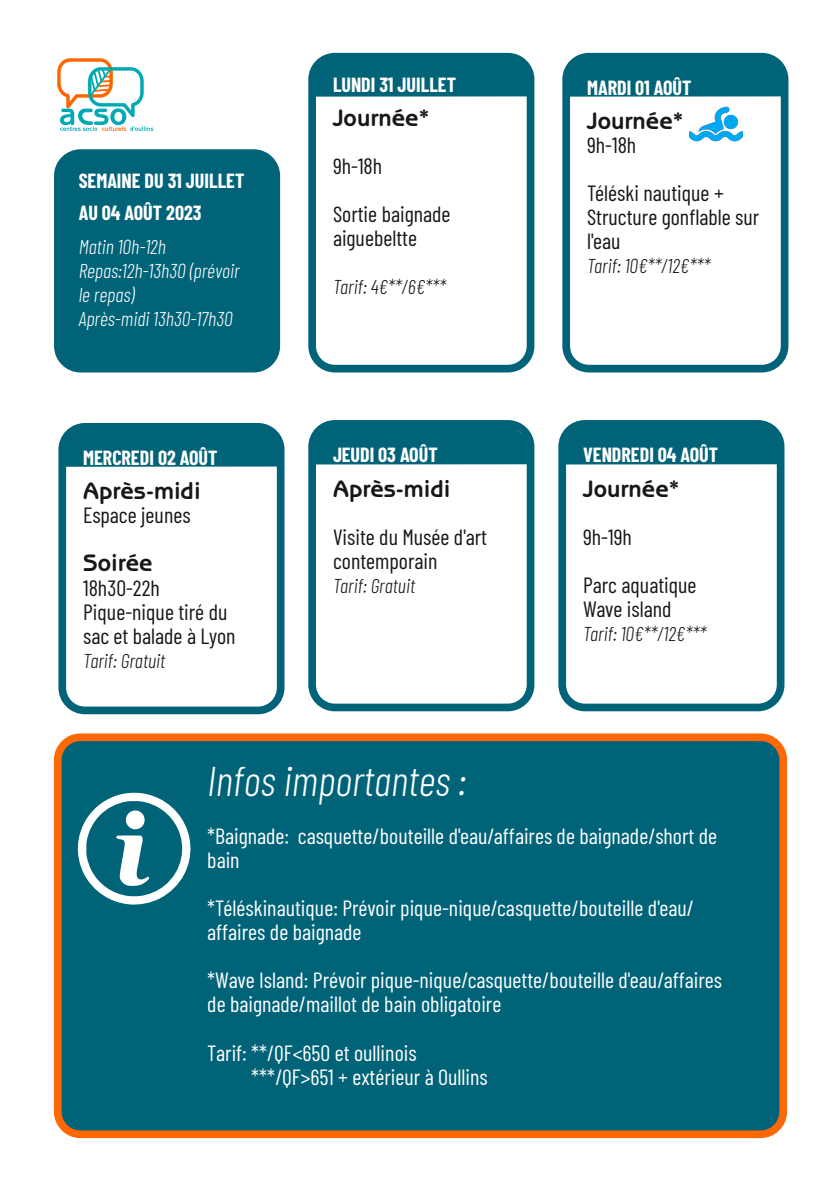
<style>
.page{position:relative;width:840px;height:1191px;background:#fff}
.page>*{position:absolute;margin:0;border:0;box-sizing:border-box;transform-origin:0 0}
.t1{font:italic 300 42px "Barlow Condensed";color:#fff}
.t2{font:700 24px "Benguiat Gothic Std";color:#181715}
.t3{font:22px/24px "Barlow Condensed";color:#fff}
.t4{font:22px/24px "Barlow Condensed";color:#181715}
.t5{font:700 20px/32px "Barlow Condensed";color:#fff}
.t6{font:italic 300 20px "Barlow Condensed";color:#181715}
.t7{font:italic 300 20px/24px "Barlow Condensed";color:#fff}
</style>
<div class="page">
<div style="left:317px;top:429px;width:208px;height:35px;background:#006378"></div>
<div style="left:567px;top:429px;width:208px;height:35px;background:#006378"></div>
<div style="left:67px;top:432px;width:208px;height:35px;background:#006378"></div>
<div style="left:571px;top:62px;width:208px;height:35px;background:#006378"></div>
<div style="left:317px;top:62px;width:208px;height:35px;background:#006378"></div>
<div style="left:58px;top:737px;width:724px;height:397px;background:#006378;border-radius:23px"></div>
<div style="left:54px;top:733px;width:732px;height:405px;border:8px solid #ff6803;border-radius:23px"></div>
<svg style="left:57px;top:58px;width:96px;height:73px"></svg>
<div style="left:308px;top:53px;width:226px;height:319px;border:8px solid #006378;border-radius:23px"></div>
<div style="left:562px;top:53px;width:226px;height:319px;border:8px solid #006378;border-radius:23px"></div>
<div style="left:58px;top:423px;width:226px;height:291px;border:8px solid #006378;border-radius:23px"></div>
<div style="left:308px;top:420px;width:226px;height:291px;border:8px solid #006378;border-radius:23px"></div>
<div style="left:558px;top:420px;width:226px;height:291px;border:8px solid #006378;border-radius:23px"></div>
<svg style="left:77px;top:792px;width:114px;height:113px"></svg>
<div style="left:58px;top:153px;width:218px;height:216px;background:#006378;border-radius:23px"></div>
<div style="left:54px;top:149px;width:226px;height:223px;border:8px solid #006378;border-radius:23px"></div>
<img style="left:689px;top:106px;width:53px;height:36px">
<p class="t5" style="left:79px;top:164px;width:167px">SEMAINE DU 31 JUILLET<br>AU 04 AOÛT 2023</p>
<p class="t7" style="left:79px;top:234px;width:162px">Matin 10h-12h<br>Repas:12h-13h30 (prévoir le repas)<br>Après-midi 13h30-17h30</p>
<p class="t5" style="left:83px;top:441px;width:136px">MERCREDI 02 AOÛT</p>
<p class="t2" style="left:83px;top:483px;width:119px">Après-midi</p>
<p class="t4" style="left:83px;top:502px;width:109px">Espace jeunes</p>
<p class="t2" style="left:83px;top:555px;width:71px">Soirée</p>
<p class="t4" style="left:83px;top:574px;width:154px">18h30-22h<br>Pique-nique tiré du sac et balade à Lyon</p>
<p class="t6" style="left:83px;top:647px;width:84px">Tarif: Gratuit</p>
<p class="t5" style="left:333px;top:68px;width:124px">LUNDI 31 JUILLET</p>
<p class="t2" style="left:333px;top:109px;width:98px">Journée*</p>
<p class="t4" style="left:333px;top:141px;width:119px;line-height:48px">9h-18h<br>Sortie baignade</p>
<p class="t4" style="left:333px;top:225px;width:85px">aiguebeltte</p>
<p class="t6" style="left:333px;top:274px;width:114px">Tarif: 4€**/6€***</p>
<p class="t5" style="left:333px;top:438px;width:106px">JEUDI 03 AOÛT</p>
<p class="t2" style="left:333px;top:480px;width:119px">Après-midi</p>
<p class="t4" style="left:333px;top:524px;width:155px">Visite du Musée d'art contemporain</p>
<p class="t6" style="left:333px;top:572px;width:84px">Tarif: Gratuit</p>
<p class="t5" style="left:586px;top:71px;width:106px">MARDI 01 AOÛT</p>
<p class="t2" style="left:586px;top:113px;width:98px">Journée*</p>
<p class="t4" style="left:586px;top:120px;width:138px;line-height:48px">9h-18h<br>Téléski nautique +</p>
<p class="t4" style="left:586px;top:204px;width:174px">Structure gonflable sur l'eau</p>
<p class="t6" style="left:586px;top:253px;width:125px">Tarif: 10€**/12€***</p>
<p class="t5" style="left:582px;top:438px;width:136px">VENDREDI 04 AOÛT</p>
<p class="t2" style="left:582px;top:480px;width:98px">Journée*</p>
<p class="t4" style="left:582px;top:512px;width:115px;line-height:48px">9h-19h<br>Parc aquatique</p>
<p class="t4" style="left:582px;top:596px;width:90px">Wave island</p>
<p class="t6" style="left:582px;top:620px;width:125px">Tarif: 10€**/12€***</p>
<h1 class="t1" style="left:207px;top:754px;width:260px">Infos importantes :</h1>
<p class="t3" style="left:207px;top:823px;width:511px">*Baignade: casquette/bouteille d'eau/affaires de baignade/short de bain</p>
<p class="t3" style="left:207px;top:895px;width:488px">*Téléskinautique: Prévoir pique-nique/casquette/bouteille d'eau/ affaires de baignade</p>
<p class="t3" style="left:207px;top:967px;width:516px">*Wave Island: Prévoir pique-nique/casquette/bouteille d'eau/affaires de baignade/maillot de bain obligatoire</p>
<p class="t3" style="left:251px;top:1039px;width:238px;text-indent:-44px">Tarif: **/QF&lt;650 et oullinois ***/QF&gt;651 + extérieur à Oullins</p>
</div>
